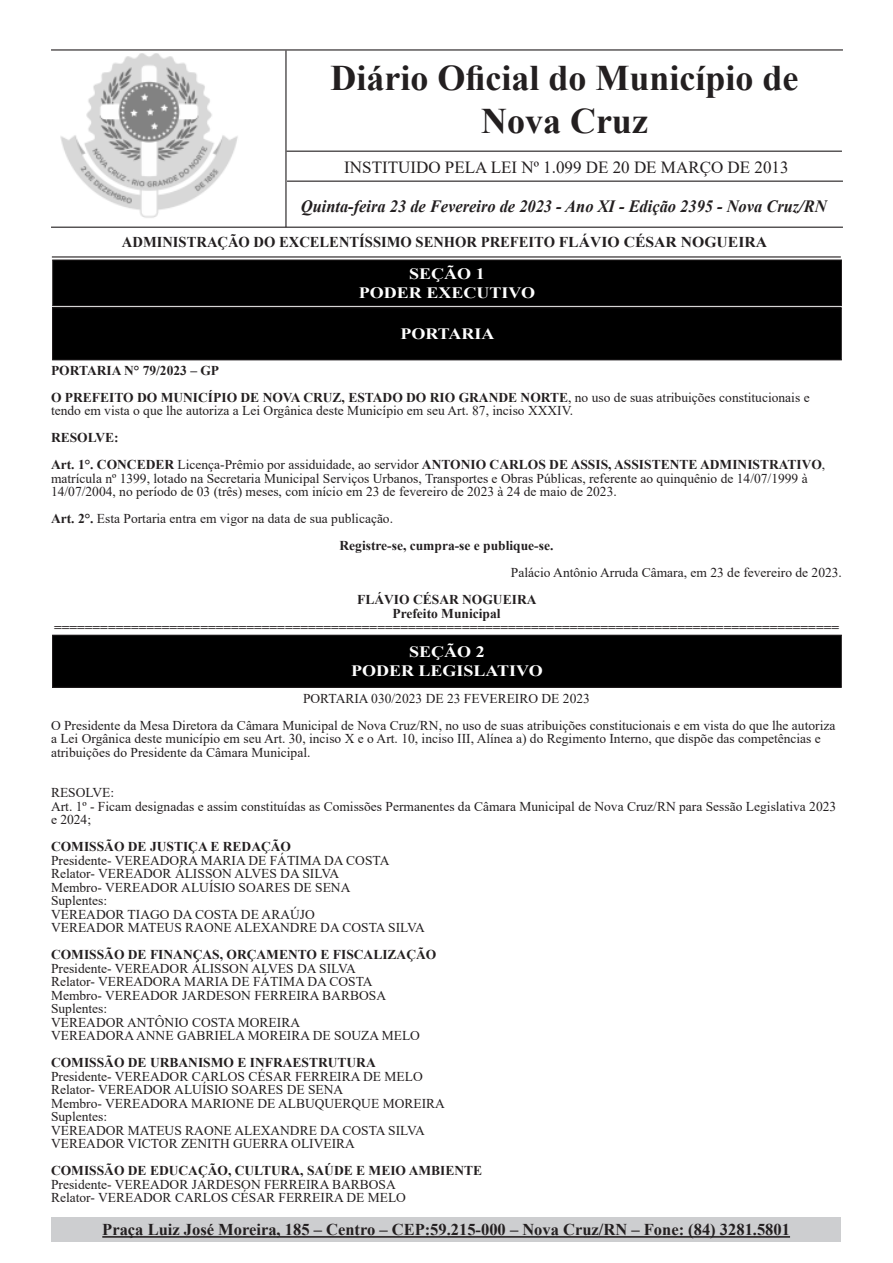
<style>
.page{position:relative;width:893px;height:1263px;background:#fff}
.page>*{position:absolute;margin:0;border:0;box-sizing:border-box;transform-origin:0 0}
.t1{font:700 36px/43.2px "Times New Roman";color:#231f20;text-align:center}
.t2{font:italic 700 17.25px "Times New Roman";color:#231f20;scale:.95 1}
.t3{font:16.95px "Times New Roman";color:#231f20}
.t4{font:700 16.5px "Times New Roman";color:#231f20}
.t5{font:700 15.75px "Times New Roman";color:#fff;scale:1.14 1}
.t6{font:700 15px "Times New Roman";color:#231f20}
.t7{font:13.5px/13.5px "Times New Roman";color:#231f20}
.t8{font:700 13.5px/13.5px "Times New Roman";color:#231f20;text-align:center}
.s1{font-weight:700}
</style>
<div class="page">
<img style="left:54px;top:53px;width:231px;height:174px">
<hr style="left:51px;top:49px;width:792px;height:2px;background:#231f20">
<hr style="left:51px;top:227px;width:792px;height:1px;background:#231f20">
<hr style="left:52px;top:256px;width:789px;height:1px;background:#231f20">
<hr style="left:285px;top:51px;width:2px;height:176px;background:#231f20">
<hr style="left:287px;top:151px;width:555px;height:1px;background:#231f20">
<hr style="left:287px;top:181px;width:556px;height:1px;background:#231f20">
<div style="left:51px;top:1217px;width:790px;height:25px;background:#cdced0"></div>
<hr style="left:102px;top:1236px;width:688px;height:2px;background:#231f20">
<div style="left:53px;top:260px;width:788px;height:46px;background:#000"></div>
<div style="left:52px;top:259px;width:790px;height:47px;border:1px solid #231f20"></div>
<div style="left:53px;top:308px;width:788px;height:52px;background:#000"></div>
<div style="left:52px;top:307px;width:790px;height:53px;border:1px solid #231f20"></div>
<div style="left:53px;top:635px;width:788px;height:52px;background:#000"></div>
<div style="left:52px;top:635px;width:790px;height:53px;border:1px solid #231f20"></div>
<p class="t1" style="left:330px;top:55px;width:470px">Diário Oficial do Município de<br>Nova Cruz</p>
<p class="t3" style="left:344px;top:155px;width:446px">INSTITUIDO PELA LEI Nº 1.099 DE 20 DE MARÇO DE 2013</p>
<p class="t2" style="left:301px;top:194px;width:555px">Quinta-feira 23 de Fevereiro de 2023 - Ano XI - Edição 2395 - Nova Cruz/RN</p>
<p class="t6" style="left:122px;top:231px;width:647px">ADMINISTRAÇÃO DO EXCELENTÍSSIMO SENHOR PREFEITO FLÁVIO CÉSAR NOGUEIRA</p>
<p class="t5" style="left:409px;top:262px;width:68px">SEÇÃO 1</p>
<p class="t5" style="left:359px;top:281px;width:156px">PODER EXECUTIVO</p>
<p class="t5" style="left:400px;top:322px;width:84px">PORTARIA</p>
<p class="t8" style="left:51px;top:363px;width:170px">PORTARIA N° 79/2023 – GP</p>
<p class="t7" style="left:51px;top:390px;width:760px"><span class="s1">O PREFEITO DO MUNICÍPIO DE NOVA CRUZ, ESTADO DO RIO GRANDE NORTE</span>, no uso de suas atribuições constitucionais e tendo em vista o que lhe autoriza a Lei Orgânica deste Município em seu Art. 87, inciso XXXIV.</p>
<p class="t8" style="left:51px;top:431px;width:69px">RESOLVE:</p>
<p class="t7" style="left:51px;top:458px;width:776px"><span class="s1">Art. 1°. CONCEDER</span> Licença-Prêmio por assiduidade, ao servidor <span class="s1">ANTONIO CARLOS DE ASSIS, ASSISTENTE ADMINISTRATIVO</span>, matrícula nº 1399, lotado na Secretaria Municipal Serviços Urbanos, Transportes e Obras Públicas, referente ao quinquênio de 14/07/1999 à<br>14/07/2004, no período de 03 (três) meses, com início em 23 de fevereiro de 2023 à 24 de maio de 2023.</p>
<p class="t7" style="left:51px;top:512px;width:344px"><span class="s1">Art. 2°.</span> Esta Portaria entra em vigor na data de sua publicação.</p>
<p class="t8" style="left:340px;top:539px;width:215px">Registre-se, cumpra-se e publique-se.</p>
<p class="t7" style="left:511px;top:566px;width:333px">Palácio Antônio Arruda Câmara, em 23 de fevereiro de 2023.</p>
<p class="t8" style="left:357px;top:593px;width:181px">FLÁVIO CÉSAR NOGUEIRA<br>Prefeito Municipal</p>
<p class="t8" style="left:54px;top:620px;width:786px">======================================================================================================</p>
<p class="t5" style="left:409px;top:640px;width:68px">SEÇÃO 2</p>
<p class="t5" style="left:351px;top:659px;width:170px">PODER LEGISLATIVO</p>
<p class="t7" style="left:303px;top:691px;width:288px">PORTARIA 030/2023 DE 23 FEVEREIRO DE 2023</p>
<p class="t7" style="left:51px;top:718px;width:786px">O Presidente da Mesa Diretora da Câmara Municipal de Nova Cruz/RN, no uso de suas atribuições constitucionais e em vista do que lhe autoriza a Lei Orgânica deste município em seu Art. 30, inciso X e o Art. 10, inciso III, Alínea a) do Regimento Interno, que dispõe das competências e atribuições do Presidente da Câmara Municipal.</p>
<p class="t7" style="left:51px;top:785px;width:65px">RESOLVE:</p>
<p class="t7" style="left:51px;top:799px;width:787px">Art. 1º - Ficam designadas e assim constituídas as Comissões Permanentes da Câmara Municipal de Nova Cruz/RN para Sessão Legislativa 2023 e 2024;</p>
<p class="t8" style="left:51px;top:839px;width:242px">COMISSÃO DE JUSTIÇA E REDAÇÃO</p>
<p class="t7" style="left:51px;top:853px;width:340px">Presidente- VEREADORA MARIA DE FÁTIMA DA COSTA</p>
<p class="t7" style="left:51px;top:866px;width:290px">Relator- VEREADOR ÁLISSON ALVES DA SILVA</p>
<p class="t7" style="left:51px;top:880px;width:301px">Membro- VEREADOR ALUÍSIO SOARES DE SENA</p>
<p class="t7" style="left:51px;top:893px;width:58px">Suplentes:</p>
<p class="t7" style="left:51px;top:907px;width:265px">VEREADOR TIAGO DA COSTA DE ARAÚJO</p>
<p class="t7" style="left:51px;top:920px;width:375px">VEREADOR MATEUS RAONE ALEXANDRE DA COSTA SILVA</p>
<p class="t8" style="left:51px;top:947px;width:387px">COMISSÃO DE FINANÇAS, ORÇAMENTO E FISCALIZAÇÃO</p>
<p class="t7" style="left:51px;top:961px;width:306px">Presidente- VEREADOR ÁLISSON ALVES DA SILVA</p>
<p class="t7" style="left:51px;top:974px;width:323px">Relator- VEREADORA MARIA DE FÁTIMA DA COSTA</p>
<p class="t7" style="left:51px;top:988px;width:337px">Membro- VEREADOR JARDESON FERREIRA BARBOSA</p>
<p class="t7" style="left:51px;top:1001px;width:58px">Suplentes:</p>
<p class="t7" style="left:51px;top:1015px;width:251px">VEREADOR ANTÔNIO COSTA MOREIRA</p>
<p class="t7" style="left:51px;top:1028px;width:371px">VEREADORA ANNE GABRIELA MOREIRA DE SOUZA MELO</p>
<p class="t8" style="left:51px;top:1055px;width:326px">COMISSÃO DE URBANISMO E INFRAESTRUTURA</p>
<p class="t7" style="left:51px;top:1069px;width:373px">Presidente- VEREADOR CARLOS CÉSAR FERREIRA DE MELO</p>
<p class="t7" style="left:51px;top:1082px;width:294px">Relator- VEREADOR ALUÍSIO SOARES DE SENA</p>
<p class="t7" style="left:51px;top:1096px;width:395px">Membro- VEREADORA MARIONE DE ALBUQUERQUE MOREIRA</p>
<p class="t7" style="left:51px;top:1109px;width:58px">Suplentes:</p>
<p class="t7" style="left:51px;top:1123px;width:375px">VEREADOR MATEUS RAONE ALEXANDRE DA COSTA SILVA</p>
<p class="t7" style="left:51px;top:1136px;width:305px">VEREADOR VICTOR ZENITH GUERRA OLIVEIRA</p>
<p class="t8" style="left:51px;top:1163px;width:433px">COMISSÃO DE EDUCAÇÃO, CULTURA, SAÚDE E MEIO AMBIENTE</p>
<p class="t7" style="left:51px;top:1177px;width:346px">Presidente- VEREADOR JARDESON FERREIRA BARBOSA</p>
<p class="t7" style="left:51px;top:1190px;width:356px">Relator- VEREADOR CARLOS CÉSAR FERREIRA DE MELO</p>
<p class="t4" style="left:102px;top:1218px;width:689px">Praça Luiz José Moreira, 185 – Centro – CEP:59.215-000 – Nova Cruz/RN – Fone: (84) 3281.5801</p>
</div>
